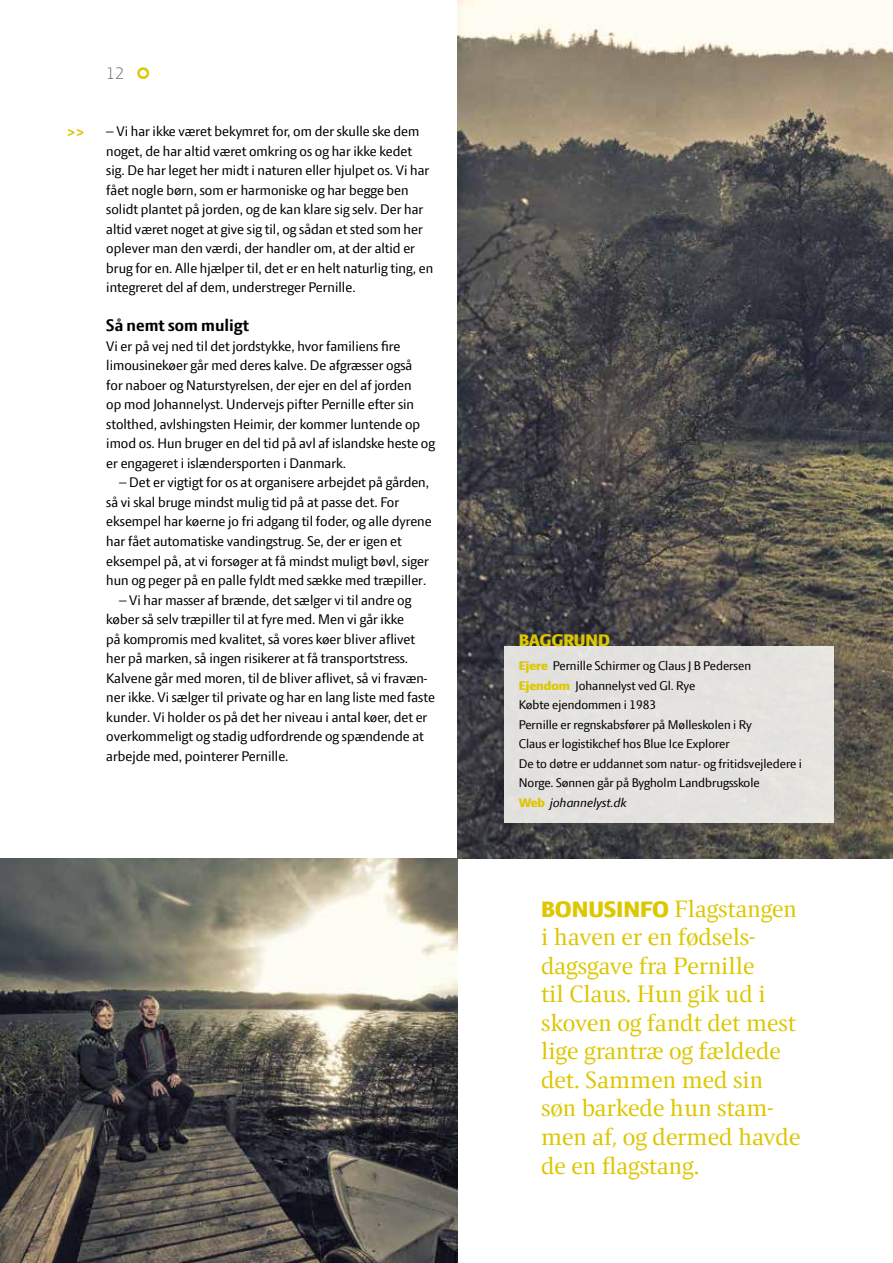
<style>
.page{position:relative;width:893px;height:1263px;background:#fff}
.page>*{position:absolute;margin:0;border:0;box-sizing:border-box;transform-origin:0 0}
.t1{font:25.5px/28.5px "Press Serif";color:#ddc700}
.t2{font:700 18px "LF Press Sans";color:#000}
.t3{font:800 18px "LF Press Sans";letter-spacing:-.015em;color:#ddc700}
.t4{font:300 18px "LF Press Sans";color:#575756}
.t5{font:700 18px "LF Press Sans";color:#ddc700}
.t6{font:15px/19.5px "LF Press Sans";color:#000}
.t7{font:13.5px/19.5px "LF Press Sans";color:#000}
.s1{font-weight:800;color:#ddc700}
.s2{font-style:italic}
.s3{font-family:"LF Press Sans";font-weight:800;font-size:24px}
</style>
<div class="page">
<img style="left:457px;top:0;width:436px;height:858px">
<img style="left:0;top:858px;width:457px;height:405px">
<div style="left:500px;top:643px;width:348px;height:194px;background:#575756;opacity:.35"></div>
<div style="left:504px;top:646px;width:329px;height:176px;background:#e3e2df"></div>
<p class="t5" style="left:67px;top:122px;width:19px">&gt;&gt;</p>
<p class="t4" style="left:106px;top:63px;width:19px">12</p>
<p class="t6" style="left:106px;top:122px;width:328px">– Vi har ikke været bekymret for, om der skulle ske dem noget, de har altid været omkring os og har ikke kedet sig. De har leget her midt i naturen eller hjulpet os. Vi har fået nogle børn, som er harmoniske og har begge ben solidt plantet på jorden, og de kan klare sig selv. Der har altid været noget at give sig til, og sådan et sted som her oplever man den værdi, der handler om, at der altid er brug for en. Alle hjælper til, det er en helt naturlig ting, en integreret del af dem, understreger Pernille.</p>
<p class="t2" style="left:106px;top:315px;width:144px">Så nemt som muligt</p>
<p class="t6" style="left:106px;top:336px;width:330px">Vi er på vej ned til det jordstykke, hvor familiens fire limousinekøer går med deres kalve. De afgræsser også<br>for naboer og Naturstyrelsen, der ejer en del af jorden<br>op mod Johannelyst. Undervejs pifter Pernille efter sin stolthed, avlshingsten Heimir, der kommer luntende op imod os. Hun bruger en del tid på avl af islandske heste og er engageret i islændersporten i Danmark.</p>
<p class="t6" style="left:106px;top:473px;width:327px;text-indent:13px">– Det er vigtigt for os at organisere arbejdet på gården, så vi skal bruge mindst mulig tid på at passe det. For eksempel har køerne jo fri adgang til foder, og alle dyrene har fået automatiske vandingstrug. Se, der er igen et eksempel på, at vi forsøger at få mindst muligt bøvl, siger hun og peger på en palle fyldt med sække med træpiller.</p>
<p class="t6" style="left:106px;top:590px;width:330px;text-indent:13px">– Vi har masser af brænde, det sælger vi til andre og køber så selv træpiller til at fyre med. Men vi går ikke<br>på kompromis med kvalitet, så vores køer bliver aflivet her på marken, så ingen risikerer at få transportstress.<br>Kalvene går med moren, til de bliver aflivet, så vi fravæn&shy;ner ikke. Vi sælger til private og har en lang liste med faste kunder. Vi holder os på det her niveau i antal køer, det er overkommeligt og stadig udfordrende og spændende at arbejde med, pointerer Pernille.</p>
<p class="t3" style="left:519px;top:630px;width:93px">BAGGRUND</p>
<p class="t7" style="left:519px;top:656px;width:284px"><span class="s1">Ejere</span> Pernille Schirmer og Claus J B Pedersen <span class="s1">Ejendom</span> Johannelyst ved Gl. Rye<br>Købte ejendommen i 1983<br>Pernille er regnskabsfører på Mølleskolen i Ry<br>Claus er logistikchef hos Blue Ice Explorer<br>De to døtre er uddannet som natur- og fritidsvejledere i Norge. Sønnen går på Bygholm Landbrugsskole<br><span class="s1">Web</span> <span class="s2">johannelyst.dk</span></p>
<h1 class="t1" style="left:541px;top:894px;width:261px"><span class="s3">BONUSINFO</span> Flagstangen i haven er en fødsels&shy;dagsgave fra Pernille<br>til Claus. Hun gik ud i skoven og fandt det mest lige grantræ og fældede det. Sammen med sin søn barkede hun stam&shy;men af, og dermed havde de en flagstang.</h1>
</div>
